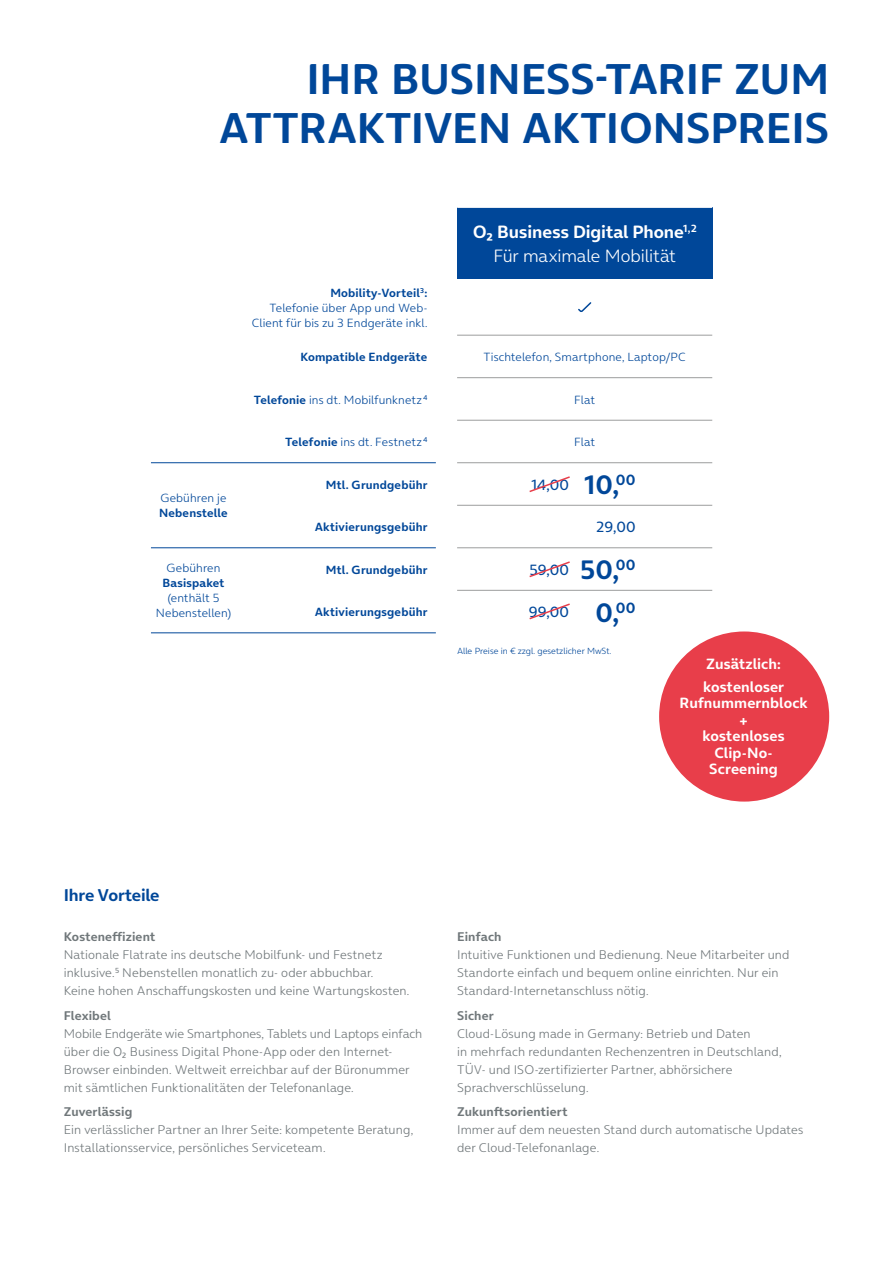
<style>
.page{position:relative;width:893px;height:1263px;background:#fff}
.page>*{position:absolute;margin:0;border:0;box-sizing:border-box;transform-origin:0 0}
.t1{font:700 43.5px/49.5px "On Air";letter-spacing:-.005em;color:#004799;text-align:right}
.t2{font:700 18px/24px "On Air";letter-spacing:-.005em;color:#fff;text-align:center}
.t3{font:700 17.25px "On Air";letter-spacing:-.015em;color:#004799}
.t4{font:700 15px/16.5px "On Air";letter-spacing:.005em;color:#fff}
.t5{font:15px "On Air";letter-spacing:.015em;color:#004799}
.t6{font:300 12.75px/18px "On Air";letter-spacing:.005em;color:#70777a}
.t7{font:700 12.75px "On Air";letter-spacing:.01em;color:#70777a}
.t8{font:300 12px/15px "On Air";letter-spacing:.01em;color:#004799;text-align:right}
.t9{font:700 12px "On Air";letter-spacing:.015em;color:#004799}
.t10{font:300 9px "On Air";color:#004799}
.s1{font-weight:300}
.s2{font-weight:700}
.s3{font-weight:700;font-size:27px}
</style>
<div class="page">
<div style="left:457px;top:207px;width:255px;height:72px;background:#004799"></div>
<hr style="left:457px;top:335px;width:255px;height:1px;background:#9c9d9d">
<hr style="left:457px;top:377px;width:255px;height:1px;background:#9c9d9d">
<hr style="left:457px;top:420px;width:255px;height:1px;background:#9c9d9d">
<hr style="left:457px;top:462px;width:255px;height:1px;background:#9c9d9d">
<hr style="left:457px;top:505px;width:255px;height:1px;background:#9c9d9d">
<hr style="left:457px;top:547px;width:255px;height:1px;background:#9c9d9d">
<hr style="left:457px;top:590px;width:255px;height:1px;background:#9c9d9d">
<hr style="left:151px;top:462px;width:85px;height:1px;background:#004799">
<hr style="left:151px;top:547px;width:85px;height:1px;background:#004799">
<hr style="left:151px;top:632px;width:85px;height:1px;background:#004799">
<hr style="left:457px;top:207px;width:255px;height:1px;background:#fff">
<hr style="left:236px;top:462px;width:200px;height:1px;background:#004799">
<hr style="left:236px;top:547px;width:200px;height:1px;background:#004799">
<hr style="left:236px;top:632px;width:200px;height:1px;background:#004799">
<svg style="left:578px;top:302px;width:14px;height:10px"></svg>
<div style="left:659px;top:631px;width:170px;height:170px;background:#e83e4a;border-radius:50%"></div>
<svg style="left:529px;top:476px;width:41px;height:17px"></svg>
<svg style="left:529px;top:561px;width:41px;height:17px"></svg>
<svg style="left:529px;top:603px;width:41px;height:17px"></svg>
<h1 class="t1" style="left:219px;top:49px;width:612px">IHR BUSINESS-TARIF ZUM<br>ATTRAKTIVEN AKTIONSPREIS</h1>
<h2 class="t2" style="left:473px;top:218px;width:225px">Ooo2 Business Digital Phone<sup>1,2<br></sup><span class="s1">Für maximale Mobilität</span></h2>
<p class="t8" style="left:160px;top:490px;width:68px">Gebühren je</p>
<p class="t9" style="left:159px;top:503px;width:70px">Nebenstelle</p>
<p class="t8" style="left:167px;top:560px;width:55px">Gebühren</p>
<p class="t9" style="left:162px;top:573px;width:64px">Basispaket</p>
<p class="t8" style="left:156px;top:590px;width:77px;text-align:center">(enthält 5<br>Nebenstellen)</p>
<p class="t8" style="left:252px;top:284px;width:177px"><span class="s2">Mobility-Vorteil</span><sup>3</sup><span class="s2">:<br></span>Telefonie über App und Web-<br>Client für bis zu 3 Endgeräte inkl.</p>
<p class="t9" style="left:300px;top:347px;width:129px">Kompatible Endgeräte</p>
<p class="t8" style="left:484px;top:348px;width:204px">Tischtelefon, Smartphone, Laptop/PC</p>
<p class="t8" style="left:254px;top:391px;width:175px"><span class="s2">Telefonie</span> ins dt. Mobilfunknetz <sup>4</sup></p>
<p class="t8" style="left:574px;top:391px;width:22px">Flat</p>
<p class="t8" style="left:285px;top:433px;width:144px"><span class="s2">Telefonie</span> ins dt. Festnetz <sup>4</sup></p>
<p class="t8" style="left:574px;top:433px;width:22px">Flat</p>
<p class="t9" style="left:326px;top:474px;width:103px">Mtl. Grundgebühr</p>
<p class="t5" style="left:531px;top:472px;width:106px">14,00 <span class="s3">10,</span><sup>00</sup></p>
<p class="t9" style="left:315px;top:517px;width:114px">Aktivierungsgebühr</p>
<p class="t5" style="left:597px;top:515px;width:41px">29,00</p>
<p class="t9" style="left:326px;top:559px;width:103px">Mtl. Grundgebühr</p>
<p class="t5" style="left:530px;top:557px;width:108px">59,00 <span class="s3">50,</span><sup>00</sup></p>
<p class="t9" style="left:315px;top:602px;width:114px">Aktivierungsgebühr</p>
<p class="t5" style="left:529px;top:600px;width:108px">99,00 <span class="s3">0,</span><sup>00</sup></p>
<p class="t10" style="left:457px;top:644px;width:156px">Alle Preise in € zzgl. gesetzlicher MwSt.</p>
<p class="t4" style="left:703px;top:651px;width:82px;line-height:22.8px">Zusätzlich: kostenloser</p>
<p class="t4" style="left:679px;top:693px;width:130px;text-align:center">Rufnummernblock +<br>kostenloses<br>Clip-No-<br>Screening</p>
<h3 class="t3" style="left:64px;top:880px;width:97px">Ihre Vorteile</h3>
<p class="t7" style="left:64px;top:926px;width:93px">Kosteneffizient</p>
<p class="t6" style="left:64px;top:945px;width:347px">Nationale Flatrate ins deutsche Mobilfunk- und Festnetz inklusive.<sup>5</sup> Nebenstellen monatlich zu- oder abbuchbar.<br>Keine hohen Anschaffungskosten und keine Wartungskosten.</p>
<p class="t7" style="left:64px;top:1004px;width:49px">Flexibel</p>
<p class="t6" style="left:64px;top:1023px;width:360px">Mobile Endgeräte wie Smartphones, Tablets und Laptops einfach über die Ooo2 Business Digital Phone-App oder den Internet-Browser einbinden. Weltweit erreichbar auf der Büronummer mit sämtlichen Funktionalitäten der Telefonanlage.</p>
<p class="t7" style="left:64px;top:1101px;width:70px">Zuverlässig</p>
<p class="t6" style="left:64px;top:1119px;width:351px">Ein verlässlicher Partner an Ihrer Seite: kompetente Beratung,<br>Installationsservice, persönliches Serviceteam.</p>
<p class="t7" style="left:457px;top:926px;width:46px">Einfach</p>
<p class="t6" style="left:457px;top:945px;width:334px">Intuitive Funktionen und Bedienung. Neue Mitarbeiter und<br>Standorte einfach und bequem online einrichten. Nur ein<br>Standard-Internetanschluss nötig.</p>
<p class="t7" style="left:457px;top:1004px;width:38px">Sicher</p>
<p class="t6" style="left:457px;top:1023px;width:326px">Cloud-Lösung made in Germany: Betrieb und Daten<br>in mehrfach redundanten Rechenzentren in Deutschland, TÜV- und ISO-zertifizierter Partner, abhörsichere Sprachverschlüsselung.</p>
<p class="t7" style="left:457px;top:1101px;width:112px">Zukunftsorientiert</p>
<p class="t6" style="left:457px;top:1119px;width:348px">Immer auf dem neuesten Stand durch automatische Updates der Cloud-Telefonanlage.</p>
</div>
